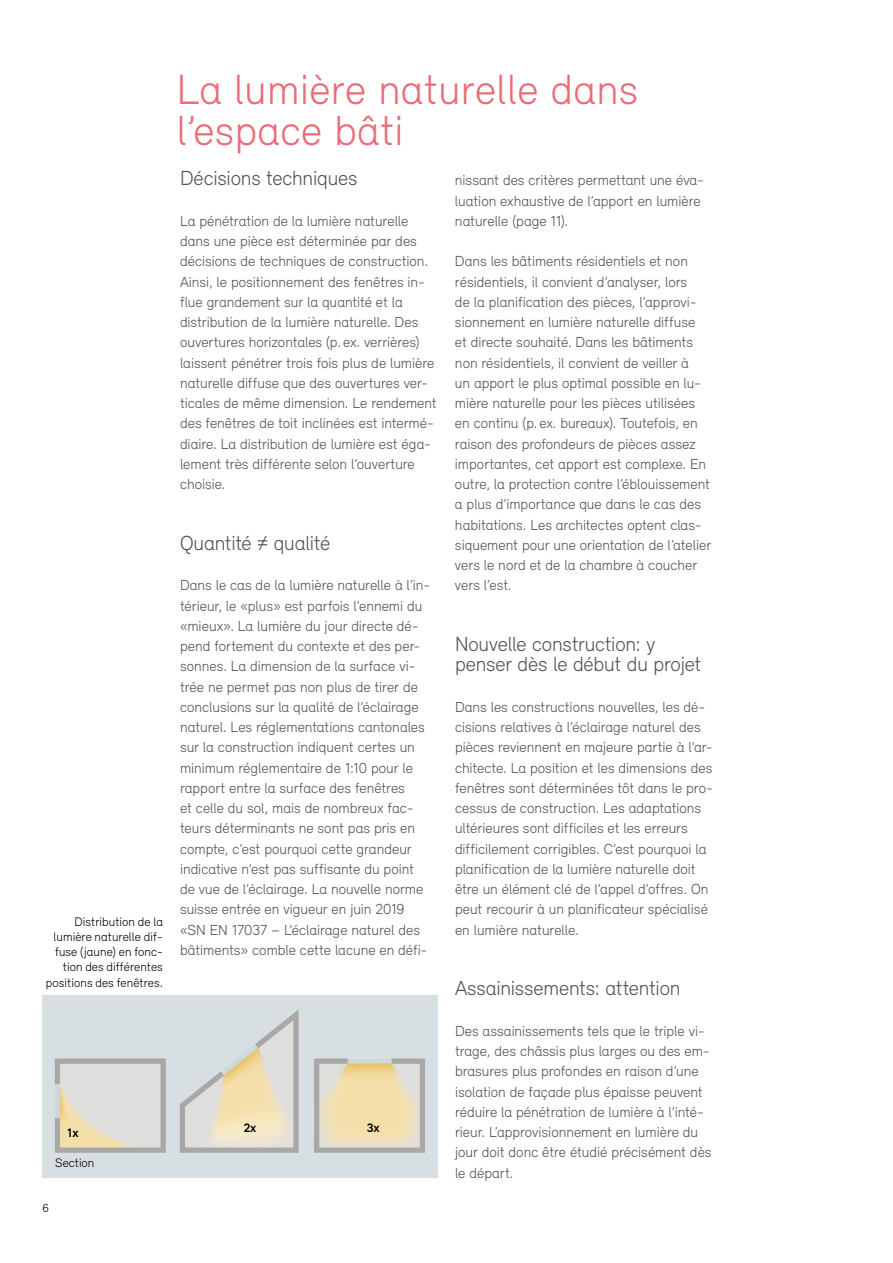
<style>
.page{position:relative;width:893px;height:1263px;background:#fff}
.page>*{position:absolute;margin:0;border:0;box-sizing:border-box;transform-origin:0 0}
.t1{font:300 43.5px/40.5px "Relevant";letter-spacing:.01em;color:#e96c77}
.t2{font:300 21px/20.2px "Relevant";letter-spacing:-.01em;color:#57514d}
.t3{font:300 15px/20.2px "Relevant";color:#57514d}
.t4{font:300 12.75px/15.3px "Relevant";letter-spacing:.005em;color:#000;text-align:right}
.t5{font:700 12.75px "Relevant";color:#000}
.t6{font:300 12px "Relevant";color:#000}
</style>
<div class="page">
<div style="left:43px;top:995px;width:395px;height:183px;background:#d8dfe2"></div>
<svg style="left:54px;top:1058px;width:112px;height:95px"></svg>
<svg style="left:179px;top:1009px;width:120px;height:144px"></svg>
<svg style="left:314px;top:1058px;width:111px;height:95px"></svg>
<p class="t4" style="left:46px;top:913px;width:119px">Distribution de la lumière naturelle dif&shy;fuse (jaune) en fonc&shy;tion des différentes positions des fenêtres.</p>
<p class="t5" style="left:67px;top:1125px;width:13px">1x</p>
<p class="t4" style="left:55px;top:1155px;width:41px">Section</p>
<p class="t6" style="left:43px;top:1201px;width:8px">6</p>
<h1 class="t1" style="left:177px;top:69px;width:463px">La lumière naturelle dans l’espace bâti</h1>
<h2 class="t2" style="left:180px;top:168px;width:179px">Décisions techniques</h2>
<p class="t3" style="left:180px;top:210px;width:258px">La pénétration de la lumière naturelle dans une pièce est déterminée par des décisions de techniques de construction.<br>Ainsi, le positionnement des fenêtres in&shy;flue grandement sur la quantité et la distribution de la lumière naturelle. Des ouvertures horizontales (p. ex. verrières) laissent pénétrer trois fois plus de lumière naturelle diffuse que des ouvertures ver&shy;ticales de même dimension. Le rendement des fenêtres de toit inclinées est intermé&shy;diaire. La distribution de lumière est éga&shy;lement très différente selon l’ouverture choisie.</p>
<h2 class="t2" style="left:180px;top:532px;width:152px">Quantité ≠ qualité</h2>
<p class="t3" style="left:180px;top:575px;width:252px">Dans le cas de la lumière naturelle à l’in&shy;térieur, le «plus» est parfois l’ennemi du «mieux». La lumière du jour directe dé&shy;pend fortement du contexte et des per&shy;sonnes. La dimension de la surface vi&shy;trée ne permet pas non plus de tirer de conclusions sur la qualité de l’éclairage naturel. Les réglementations cantonales sur la construction indiquent certes un minimum réglementaire de 1:10 pour le rapport entre la surface des fenêtres<br>et celle du sol, mais de nombreux fac&shy;teurs déterminants ne sont pas pris en compte, c’est pourquoi cette grandeur indicative n’est pas suffisante du point de vue de l’éclairage. La nouvelle norme suisse entrée en vigueur en juin 2019 «SN EN 17037 – L’éclairage naturel des bâtiments» comble cette lacune en défi-</p>
<p class="t5" style="left:244px;top:1120px;width:14px">2x</p>
<p class="t5" style="left:367px;top:1120px;width:14px">3x</p>
<p class="t3" style="left:455px;top:170px;width:250px">nissant des critères permettant une éva&shy;luation exhaustive de l’apport en lumière naturelle (page 11).</p>
<p class="t3" style="left:455px;top:251px;width:258px">Dans les bâtiments résidentiels et non résidentiels, il convient d’analyser, lors<br>de la planification des pièces, l’approvi&shy;sionnement en lumière naturelle diffuse<br>et directe souhaité. Dans les bâtiments non résidentiels, il convient de veiller à<br>un apport le plus optimal possible en lu&shy;mière naturelle pour les pièces utilisées en continu (p. ex. bureaux). Toutefois, en raison des profondeurs de pièces assez importantes, cet apport est complexe. En outre, la protection contre l’éblouissement a plus d’importance que dans le cas des habitations. Les architectes optent clas&shy;siquement pour une orientation de l’atelier vers le nord et de la chambre à coucher vers l’est.</p>
<h2 class="t2" style="left:455px;top:633px;width:248px">Nouvelle construction: y penser dès le début du projet</h2>
<p class="t3" style="left:455px;top:696px;width:259px">Dans les constructions nouvelles, les dé&shy;cisions relatives à l’éclairage naturel des pièces reviennent en majeure partie à l’ar&shy;chitecte. La position et les dimensions des fenêtres sont déterminées tôt dans le pro&shy;cessus de construction. Les adaptations ultérieures sont difficiles et les erreurs difficilement corrigibles. C’est pourquoi la planification de la lumière naturelle doit être un élément clé de l’appel d’offres. On peut recourir à un planificateur spécialisé en lumière naturelle.</p>
<h2 class="t2" style="left:455px;top:978px;width:227px">Assainissements: attention</h2>
<p class="t3" style="left:455px;top:1020px;width:258px">Des assainissements tels que le triple vi&shy;trage, des châssis plus larges ou des em&shy;brasures plus profondes en raison d’une isolation de façade plus épaisse peuvent réduire la pénétration de lumière à l’inté&shy;rieur. L’approvisionnement en lumière du jour doit donc être étudié précisément dès le départ.</p>
</div>
